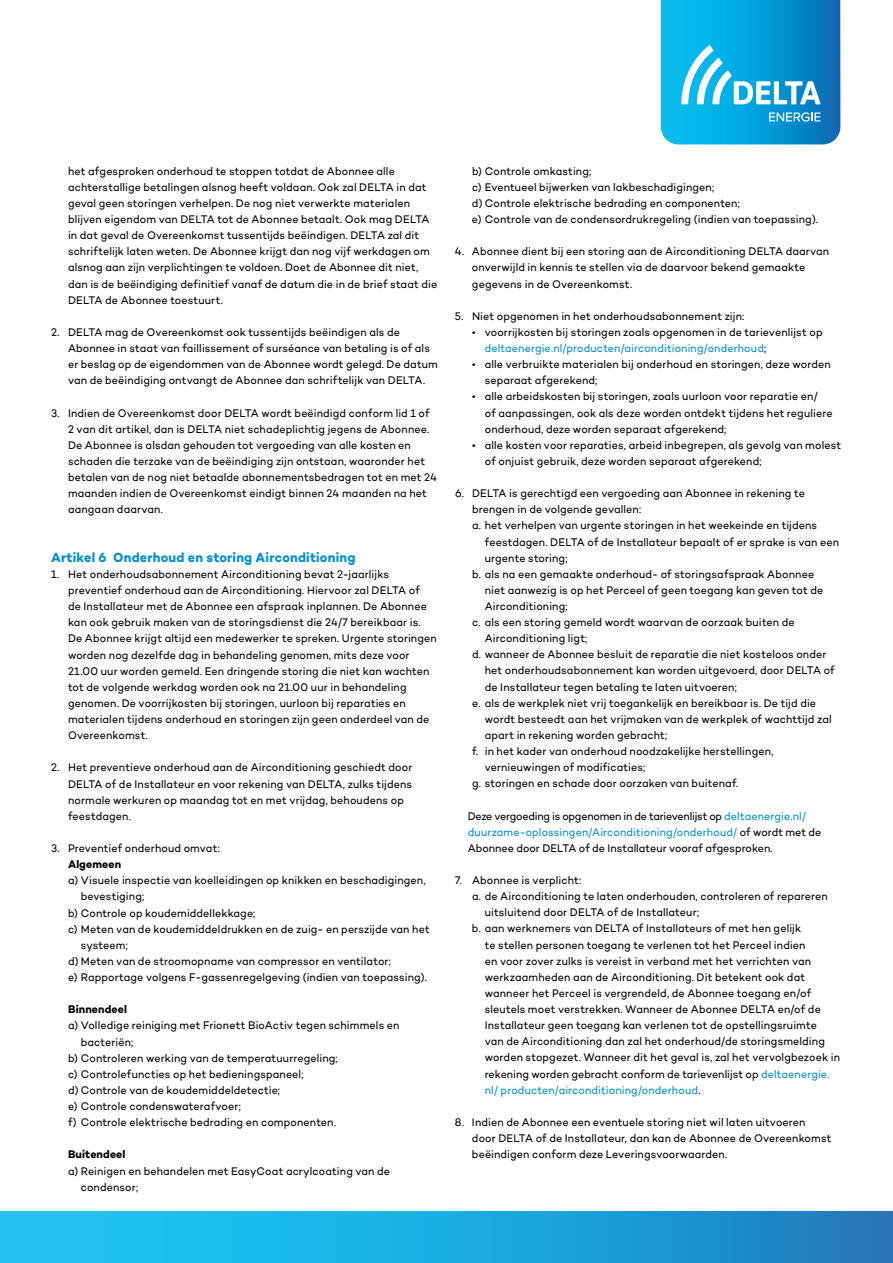
<style>
.page{position:relative;width:893px;height:1263px;background:#fff}
.page>*{position:absolute;margin:0;border:0;box-sizing:border-box;transform-origin:0 0}
.t1{font:700 13.5px "Campton";letter-spacing:.015em;color:#008fcf;scale:.95 1}
.t2{font:11.25px/16px "Campton";letter-spacing:.01em;color:#000;scale:.95 1}
.t3{font:11.25px "Campton";letter-spacing:.01em;color:#008fcf;scale:.95 1}
.t4{font:700 11.25px "Campton";letter-spacing:.01em;color:#000;scale:.95 1}
.s1{color:#008fcf}
.s2{color:#000}
</style>
<div class="page">
<div style="left:0;top:1212px;width:893px;height:51px;background:linear-gradient(to right,#1dcffa,#1e80c0)"></div>
<svg style="left:661px;top:0;width:179px;height:144px;background:#1ba6dc"></svg>
<p class="t2" style="left:68px;top:163px;width:390px">het afgesproken onderhoud te stoppen totdat de Abonnee alle achterstallige betalingen alsnog heeft voldaan. Ook zal DELTA in dat geval geen storingen verhelpen. De nog niet verwerkte materialen blijven eigendom van DELTA tot de Abonnee betaalt. Ook mag DELTA in dat geval de Overeenkomst tussentijds beëindigen. DELTA zal dit schriftelijk laten weten. De Abonnee krijgt dan nog vijf werkdagen om alsnog aan zijn verplichtingen te voldoen. Doet de Abonnee dit niet, dan is de beëindiging definitief vanaf de datum die in de brief staat die DELTA de Abonnee toestuurt.</p>
<p class="t2" style="left:68px;top:324px;width:391px;text-indent:-17px">2. DELTA mag de Overeenkomst ook tussentijds beëindigen als de Abonnee in staat van faillissement of surséance van betaling is of als er beslag op de eigendommen van de Abonnee wordt gelegd. De datum van de beëindiging ontvangt de Abonnee dan schriftelijk van DELTA.</p>
<p class="t2" style="left:68px;top:404px;width:390px;text-indent:-17px">3. Indien de Overeenkomst door DELTA wordt beëindigd conform lid 1 of 2 van dit artikel, dan is DELTA niet schadeplichtig jegens de Abonnee.<br>De Abonnee is alsdan gehouden tot vergoeding van alle kosten en schaden die terzake van de beëindiging zijn ontstaan, waaronder het betalen van de nog niet betaalde abonnementsbedragen tot en met 24 maanden indien de Overeenkomst eindigt binnen 24 maanden na het aangaan daarvan.</p>
<p class="t1" style="left:51px;top:548px;width:322px">Artikel 6 Onderhoud en storing Airconditioning</p>
<p class="t2" style="left:68px;top:566px;width:390px;text-indent:-17px">1. Het onderhoudsabonnement Airconditioning bevat 2-jaarlijks preventief onderhoud aan de Airconditioning. Hiervoor zal DELTA of<br>de Installateur met de Abonnee een afspraak inplannen. De Abonnee kan ook gebruik maken van de storingsdienst die 24/7 bereikbaar is.<br>De Abonnee krijgt altijd een medewerker te spreken. Urgente storingen worden nog dezelfde dag in behandeling genomen, mits deze voor 21.00 uur worden gemeld. Een dringende storing die niet kan wachten tot de volgende werkdag worden ook na 21.00 uur in behandeling genomen. De voorrijkosten bij storingen, uurloon bij reparaties en materialen tijdens onderhoud en storingen zijn geen onderdeel van de Overeenkomst.</p>
<p class="t2" style="left:68px;top:759px;width:364px;text-indent:-17px">2. Het preventieve onderhoud aan de Airconditioning geschiedt door DELTA of de Installateur en voor rekening van DELTA, zulks tijdens normale werkuren op maandag tot en met vrijdag, behoudens op feestdagen.</p>
<p class="t2" style="left:51px;top:840px;width:179px">3. Preventief onderhoud omvat:</p>
<p class="t4" style="left:68px;top:857px;width:57px">Algemeen</p>
<p class="t2" style="left:68px;top:872px;width:378px">a) Visuele inspectie van koelleidingen op knikken en beschadigingen,</p>
<p class="t2" style="left:81px;top:888px;width:68px">bevestiging;</p>
<p class="t2" style="left:68px;top:904px;width:199px">b) Controle op koudemiddellekkage;</p>
<p class="t2" style="left:68px;top:920px;width:382px">c) Meten van de koudemiddeldrukken en de zuig- en perszijde van het</p>
<p class="t2" style="left:81px;top:937px;width:51px">systeem;</p>
<p class="t2" style="left:68px;top:953px;width:341px">d) Meten van de stroomopname van compressor en ventilator;</p>
<p class="t2" style="left:68px;top:969px;width:379px">e) Rapportage volgens F-gassenregelgeving (indien van toepassing).</p>
<p class="t4" style="left:68px;top:1002px;width:64px">Binnendeel</p>
<p class="t2" style="left:68px;top:1017px;width:350px">a) Volledige reiniging met Frionett BioActiv tegen schimmels en</p>
<p class="t2" style="left:81px;top:1033px;width:57px">bacteriën;</p>
<p class="t2" style="left:68px;top:1049px;width:285px">b) Controleren werking van de temperatuurregeling;</p>
<p class="t2" style="left:68px;top:1066px;width:249px">c) Controlefuncties op het bedieningspaneel;</p>
<p class="t2" style="left:68px;top:1082px;width:225px">d) Controle van de koudemiddeldetectie;</p>
<p class="t2" style="left:68px;top:1098px;width:184px">e) Controle condenswaterafvoer;</p>
<p class="t2" style="left:68px;top:1114px;width:284px">f) Controle elektrische bedrading en componenten.</p>
<p class="t4" style="left:68px;top:1147px;width:62px">Buitendeel</p>
<p class="t2" style="left:81px;top:1162px;width:327px;text-indent:-13px">a) Reinigen en behandelen met EasyCoat acrylcoating van de condensor;</p>
<p class="t2" style="left:472px;top:163px;width:366px">b) Controle omkasting;<br>c) Eventueel bijwerken van lakbeschadigingen;<br>d) Controle elektrische bedrading en componenten;<br>e) Controle van de condensordrukregeling (indien van toepassing).</p>
<p class="t2" style="left:472px;top:243px;width:377px;text-indent:-17px">4. Abonnee dient bij een storing aan de Airconditioning DELTA daarvan onverwijld in kennis te stellen via de daarvoor bekend gemaakte gegevens in de Overeenkomst.</p>
<p class="t2" style="left:455px;top:308px;width:306px">5. Niet opgenomen in het onderhoudsabonnement zijn:</p>
<p class="t2" style="left:485px;top:324px;width:357px;text-indent:-13px">• voorrijkosten bij storingen zoals opgenomen in de tarievenlijst op <span class="s1">deltaenergie.nl/producten/airconditioning/onderhoud</span>;</p>
<p class="t2" style="left:485px;top:356px;width:366px;text-indent:-13px">• alle verbruikte materialen bij onderhoud en storingen, deze worden separaat afgerekend;</p>
<p class="t2" style="left:485px;top:388px;width:368px;text-indent:-13px">• alle arbeidskosten bij storingen, zoals uurloon voor reparatie en/<br>of aanpassingen, ook als deze worden ontdekt tijdens het reguliere onderhoud, deze worden separaat afgerekend;</p>
<p class="t2" style="left:485px;top:437px;width:377px;text-indent:-13px">• alle kosten voor reparaties, arbeid inbegrepen, als gevolg van molest of onjuist gebruik, deze worden separaat afgerekend;</p>
<p class="t2" style="left:455px;top:485px;width:370px">6. DELTA is gerechtigd een vergoeding aan Abonnee in rekening te</p>
<p class="t2" style="left:472px;top:501px;width:180px">brengen in de volgende gevallen:</p>
<p class="t2" style="left:472px;top:517px;width:365px">a. het verhelpen van urgente storingen in het weekeinde en tijdens</p>
<p class="t2" style="left:485px;top:533px;width:375px">feestdagen. DELTA of de Installateur bepaalt of er sprake is van een</p>
<p class="t2" style="left:485px;top:549px;width:89px">urgente storing;</p>
<p class="t2" style="left:472px;top:566px;width:362px">b. als na een gemaakte onderhoud- of storingsafspraak Abonnee</p>
<p class="t2" style="left:485px;top:582px;width:358px">niet aanwezig is op het Perceel of geen toegang kan geven tot de</p>
<p class="t2" style="left:485px;top:598px;width:89px">Airconditioning;</p>
<p class="t2" style="left:472px;top:614px;width:341px">c. als een storing gemeld wordt waarvan de oorzaak buiten de</p>
<p class="t2" style="left:485px;top:630px;width:110px">Airconditioning ligt;</p>
<p class="t2" style="left:472px;top:646px;width:375px">d. wanneer de Abonnee besluit de reparatie die niet kosteloos onder</p>
<p class="t2" style="left:485px;top:662px;width:370px">het onderhoudsabonnement kan worden uitgevoerd, door DELTA of</p>
<p class="t2" style="left:485px;top:678px;width:267px">de Installateur tegen betaling te laten uitvoeren;</p>
<p class="t2" style="left:472px;top:695px;width:364px">e. als de werkplek niet vrij toegankelijk en bereikbaar is. De tijd die</p>
<p class="t2" style="left:485px;top:711px;width:367px">wordt besteedt aan het vrijmaken van de werkplek of wachttijd zal</p>
<p class="t2" style="left:485px;top:727px;width:194px">apart in rekening worden gebracht;</p>
<p class="t2" style="left:472px;top:743px;width:319px">f. in het kader van onderhoud noodzakelijke herstellingen,</p>
<p class="t2" style="left:485px;top:759px;width:170px">vernieuwingen of modificaties;</p>
<p class="t2" style="left:472px;top:775px;width:282px">g. storingen en schade door oorzaken van buitenaf.</p>
<p class="t2" style="left:468px;top:807px;width:374px">Deze vergoeding is opgenomen in de tarievenlijst op <span class="s1">deltaenergie.nl/ duurzame-oplossingen/Airconditioning/onderhoud/</span> of wordt met de<br>Abonnee door DELTA of de Installateur vooraf afgesproken.</p>
<p class="t2" style="left:455px;top:872px;width:134px">7. Abonnee is verplicht:</p>
<p class="t2" style="left:472px;top:888px;width:376px">a. de Airconditioning te laten onderhouden, controleren of repareren</p>
<p class="t2" style="left:485px;top:904px;width:227px">uitsluitend door DELTA of de Installateur;</p>
<p class="t2" style="left:472px;top:920px;width:348px">b. aan werknemers van DELTA of Installateurs of met hen gelijk</p>
<p class="t2" style="left:485px;top:936px;width:339px">te stellen personen toegang te verlenen tot het Perceel indien</p>
<p class="t2" style="left:485px;top:953px;width:345px">en voor zover zulks is vereist in verband met het verrichten van</p>
<p class="t2" style="left:485px;top:969px;width:339px">werkzaamheden aan de Airconditioning. Dit betekent ook dat</p>
<p class="t2" style="left:485px;top:985px;width:345px">wanneer het Perceel is vergrendeld, de Abonnee toegang en/of</p>
<p class="t2" style="left:485px;top:1001px;width:355px">sleutels moet verstrekken. Wanneer de Abonnee DELTA en/of de</p>
<p class="t2" style="left:485px;top:1017px;width:351px">Installateur geen toegang kan verlenen tot de opstellingsruimte</p>
<p class="t2" style="left:485px;top:1033px;width:360px">van de Airconditioning dan zal het onderhoud/de storingsmelding</p>
<p class="t2" style="left:485px;top:1049px;width:375px">worden stopgezet. Wanneer dit het geval is, zal het vervolgbezoek in</p>
<p class="t2" style="left:485px;top:1065px;width:364px">rekening worden gebracht conform de tarievenlijst op <span class="s1">deltaenergie.</span></p>
<p class="t3" style="left:485px;top:1083px;width:229px">nl/ producten/airconditioning/onderhoud<span class="s2">.</span></p>
<p class="t2" style="left:472px;top:1114px;width:380px;text-indent:-17px">8. Indien de Abonnee een eventuele storing niet wil laten uitvoeren door DELTA of de Installateur, dan kan de Abonnee de Overeenkomst beëindigen conform deze Leveringsvoorwaarden.</p>
</div>
